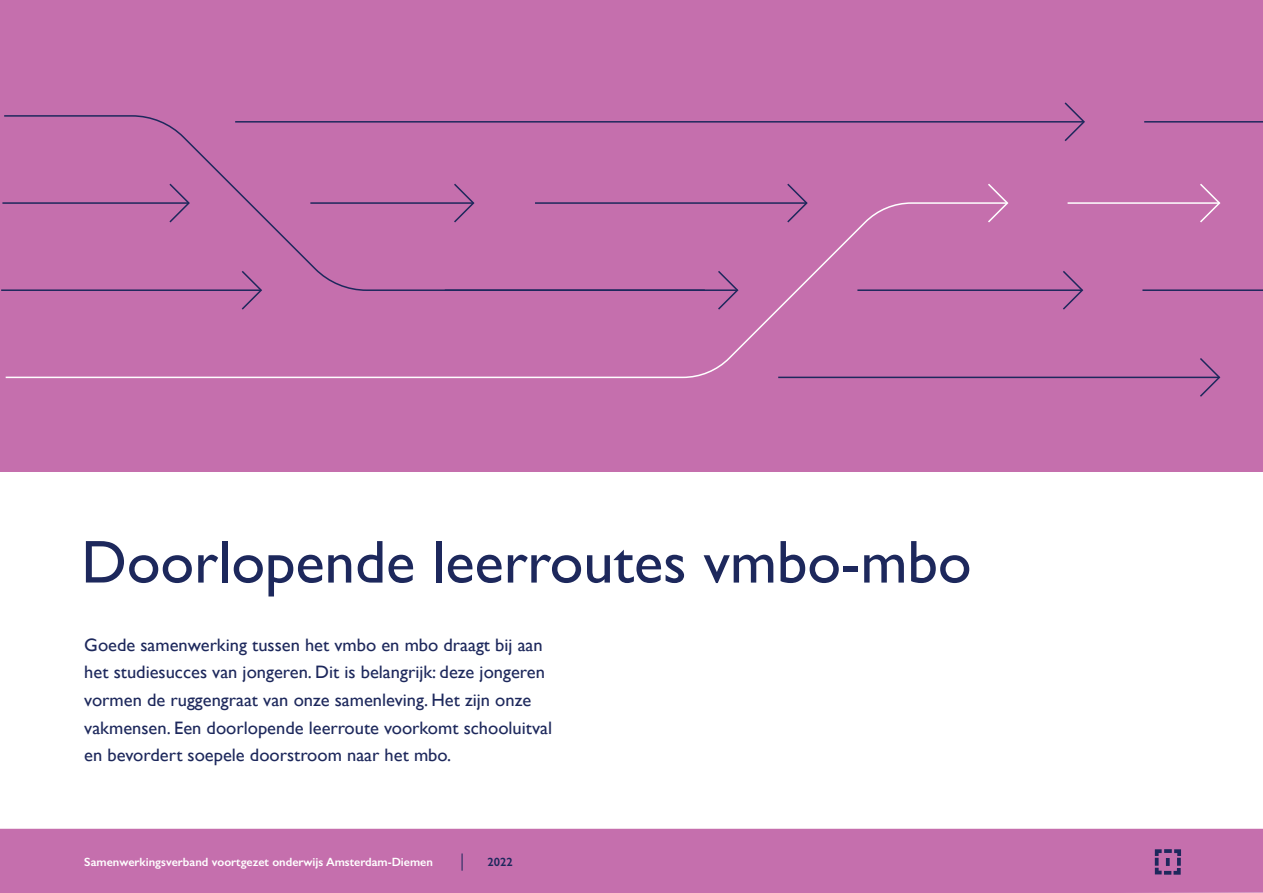
<style>
.page{position:relative;width:1263px;height:893px;background:#fff}
.page>*{position:absolute;margin:0;border:0;box-sizing:border-box;transform-origin:0 0}
.t1{font:60.75px "Gill Sans";color:#1d285c}
.t2{font:18px/27.6px "Gill Sans";color:#1d285c}
.t3{font:600 12px "Gill Sans";color:#fff}
.t4{font:600 12px "Gill Sans";color:#1d285c}
</style>
<div class="page">
<div style="left:0;top:1px;width:1263px;height:471px;background:#c56fad"></div>
<svg style="left:4px;top:115px;width:246px;height:87px"></svg>
<svg style="left:1063px;top:271px;width:21px;height:39px"></svg>
<svg style="left:787px;top:183px;width:20px;height:19px"></svg>
<svg style="left:1064px;top:102px;width:21px;height:39px"></svg>
<svg style="left:454px;top:183px;width:20px;height:19px"></svg>
<svg style="left:168px;top:182px;width:23px;height:20px"></svg>
<svg style="left:1198px;top:358px;width:23px;height:39px"></svg>
<svg style="left:5px;top:202px;width:1004px;height:177px"></svg>
<svg style="left:986px;top:184px;width:23px;height:40px"></svg>
<svg style="left:1200px;top:183px;width:21px;height:40px"></svg>
<hr style="left:1067px;top:202px;width:152px;height:2px;background:#fff">
<hr style="left:310px;top:202px;width:163px;height:2px;background:#1d285c">
<hr style="left:2px;top:202px;width:187px;height:2px;background:#1d285c">
<hr style="left:1px;top:289px;width:260px;height:2px;background:#1d285c">
<hr style="left:235px;top:121px;width:849px;height:2px;background:#1d285c">
<hr style="left:778px;top:377px;width:441px;height:1px;background:#1d285c">
<hr style="left:1144px;top:121px;width:119px;height:2px;background:#1d285c">
<hr style="left:857px;top:289px;width:225px;height:2px;background:#1d285c">
<hr style="left:1142px;top:289px;width:121px;height:2px;background:#1d285c">
<hr style="left:535px;top:202px;width:272px;height:2px;background:#1d285c">
<hr style="left:445px;top:289px;width:292px;height:2px;background:#1d285c">
<div style="left:0;top:829px;width:1263px;height:64px;background:#c56fad"></div>
<svg style="left:1155px;top:849px;width:26px;height:26px"></svg>
<svg style="left:461px;top:853px;width:2px;height:18px"></svg>
<h1 class="t1" style="left:81px;top:526px;width:892px">Doorlopende leerroutes vmbo-mbo</h1>
<p class="t2" style="left:84px;top:631px;width:469px">Goede samenwerking tussen het vmbo en mbo draagt bij aan het studiesucces van jongeren. Dit is belangrijk: deze jongeren vormen de ruggengraat van onze samenleving. Het zijn onze vakmensen. Een doorlopende leerroute voorkomt schooluitval en bevordert soepele doorstroom naar het mbo.</p>
<p class="t3" style="left:84px;top:855px;width:350px">Samenwerkingsverband voortgezet onderwijs Amsterdam-Diemen</p>
<p class="t4" style="left:487px;top:855px;width:27px">2022</p>
</div>
